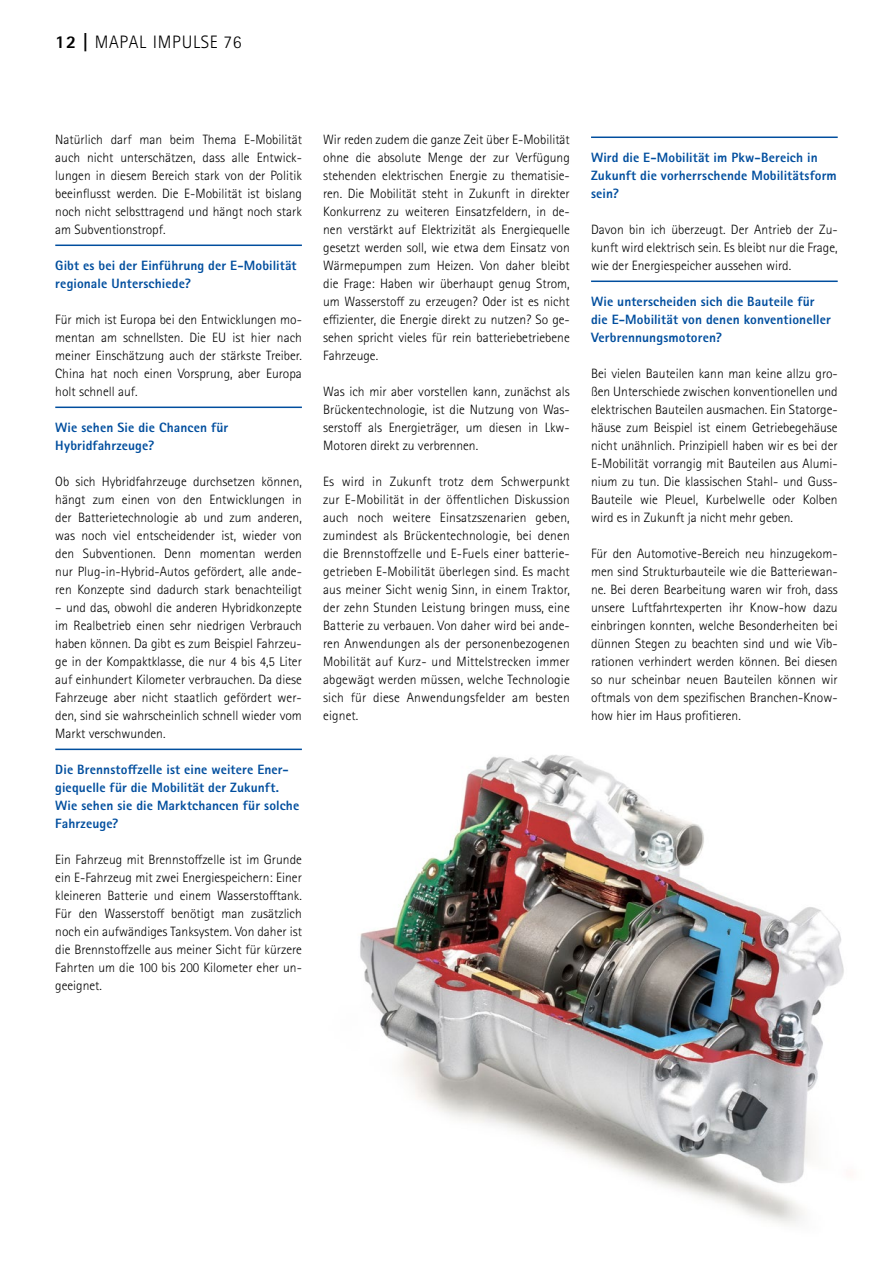
<style>
.page{position:relative;width:893px;height:1263px;background:#fff}
.page>*{position:absolute;margin:0;border:0;box-sizing:border-box;transform-origin:0 0}
.t1{font:300 18px "Rotis Sans Serif W1 G";letter-spacing:.04em;color:#000}
.t2{font:300 13.5px/18px "Rotis Sans Serif W1 G";color:#000;text-align:justify}
.t3{font:800 13.5px/18px "Rotis Sans Serif W1 G";letter-spacing:.01em;color:#004e9e}
.s1{font-weight:800}
</style>
<div class="page">
<img style="left:360px;top:754px;width:484px;height:471px">
<hr style="left:55px;top:245px;width:247px;height:1px;background:#004e9e">
<hr style="left:55px;top:407px;width:247px;height:1px;background:#004e9e">
<hr style="left:55px;top:749px;width:247px;height:1px;background:#004e9e">
<hr style="left:591px;top:137px;width:247px;height:1px;background:#004e9e">
<hr style="left:591px;top:281px;width:247px;height:1px;background:#004e9e">
<h1 class="t1" style="left:55px;top:32px;width:188px"><span class="s1">12 |</span> MAPAL IMPULSE 76</h1>
<p class="t2" style="left:55px;top:131px;width:248px">Natürlich darf man beim Thema E-Mobilität auch nicht unterschätzen, dass alle Entwick&shy;lungen in diesem Bereich stark von der Politik beeinflusst werden. Die E-Mobilität ist bislang noch nicht selbsttragend und hängt noch stark am Subventionstropf.</p>
<p class="t3" style="left:55px;top:256px;width:243px">Gibt es bei der Einführung der E-Mobilität regionale Unterschiede?</p>
<p class="t2" style="left:55px;top:311px;width:248px">Für mich ist Europa bei den Entwicklungen mo&shy;mentan am schnellsten. Die EU ist hier nach meiner Einschätzung auch der stärkste Treiber.<br>China hat noch einen Vorsprung, aber Europa holt schnell auf.</p>
<p class="t3" style="left:55px;top:418px;width:175px">Wie sehen Sie die Chancen für<br>Hybridfahrzeuge?</p>
<p class="t2" style="left:55px;top:473px;width:248px">Ob sich Hybridfahrzeuge durchsetzen können, hängt zum einen von den Entwicklungen in der Batterietechnologie ab und zum anderen, was noch viel entscheidender ist, wieder von den Subventionen. Denn momentan werden nur Plug-in-Hybrid-Autos gefördert, alle ande&shy;ren Konzepte sind dadurch stark benachteiligt</p>
<p class="t2" style="left:55px;top:599px;width:248px">– und das, obwohl die anderen Hybridkonzepte im Realbetrieb einen sehr niedrigen Verbrauch haben können. Da gibt es zum Beispiel Fahrzeu&shy;ge in der Kompaktklasse, die nur 4 bis 4,5 Liter auf einhundert Kilometer verbrauchen. Da diese Fahrzeuge aber nicht staatlich gefördert wer&shy;den, sind sie wahrscheinlich schnell wieder vom Markt verschwunden.</p>
<p class="t3" style="left:55px;top:760px;width:246px">Die Brennstoffzelle ist eine weitere Ener&shy;giequelle für die Mobilität der Zukunft.<br>Wie sehen sie die Marktchancen für solche Fahrzeuge?</p>
<p class="t2" style="left:55px;top:851px;width:248px">Ein Fahrzeug mit Brennstoffzelle ist im Grunde ein E-Fahrzeug mit zwei Energiespeichern: Einer kleineren Batterie und einem Wasserstofftank.<br>Für den Wasserstoff benötigt man zusätzlich noch ein aufwändiges Tanksystem. Von daher ist die Brennstoffzelle aus meiner Sicht für kürzere Fahrten um die 100 bis 200 Kilometer eher un&shy;geeignet.</p>
<p class="t2" style="left:323px;top:131px;width:248px">Wir reden zudem die ganze Zeit über E-Mobilität ohne die absolute Menge der zur Verfügung stehenden elektrischen Energie zu thematisie&shy;ren. Die Mobilität steht in Zukunft in direkter Konkurrenz zu weiteren Einsatzfeldern, in de&shy;nen verstärkt auf Elektrizität als Energiequelle gesetzt werden soll, wie etwa dem Einsatz von Wärmepumpen zum Heizen. Von daher bleibt die Frage: Haben wir überhaupt genug Strom, um Wasserstoff zu erzeugen? Oder ist es nicht effizienter, die Energie direkt zu nutzen? So ge&shy;sehen spricht vieles für rein batteriebetriebene Fahrzeuge.</p>
<p class="t2" style="left:323px;top:383px;width:248px">Was ich mir aber vorstellen kann, zunächst als Brückentechnologie, ist die Nutzung von Was&shy;serstoff als Energieträger, um diesen in Lkw-Motoren direkt zu verbrennen.</p>
<p class="t2" style="left:323px;top:473px;width:248px">Es wird in Zukunft trotz dem Schwerpunkt zur E-Mobilität in der öffentlichen Diskussion auch noch weitere Einsatzszenarien geben, zumindest als Brückentechnologie, bei denen die Brennstoffzelle und E-Fuels einer batterie&shy;getrieben E-Mobilität überlegen sind. Es macht aus meiner Sicht wenig Sinn, in einem Traktor, der zehn Stunden Leistung bringen muss, eine Batterie zu verbauen. Von daher wird bei ande&shy;ren Anwendungen als der personenbezogenen Mobilität auf Kurz- und Mittelstrecken immer abgewägt werden müssen, welche Technologie sich für diese Anwendungsfelder am besten eignet.</p>
<p class="t3" style="left:591px;top:148px;width:247px">Wird die E-Mobilität im Pkw-Bereich in<br>Zukunft die vorherrschende Mobilitätsform sein?</p>
<p class="t2" style="left:591px;top:221px;width:248px">Davon bin ich überzeugt. Der Antrieb der Zu&shy;kunft wird elektrisch sein. Es bleibt nur die Frage, wie der Energiespeicher aussehen wird.</p>
<p class="t3" style="left:591px;top:292px;width:241px">Wie unterscheiden sich die Bauteile für die E-Mobilität von denen konventioneller<br>Verbrennungsmotoren?</p>
<p class="t2" style="left:591px;top:365px;width:248px">Bei vielen Bauteilen kann man keine allzu gro&shy;ßen Unterschiede zwischen konventionellen und elektrischen Bauteilen ausmachen. Ein Statorge&shy;häuse zum Beispiel ist einem Getriebegehäuse nicht unähnlich. Prinzipiell haben wir es bei der E-Mobilität vorrangig mit Bauteilen aus Alumi&shy;nium zu tun. Die klassischen Stahl- und Guss-Bauteile wie Pleuel, Kurbelwelle oder Kolben wird es in Zukunft ja nicht mehr geben.</p>
<p class="t2" style="left:591px;top:545px;width:248px">Für den Automotive-Bereich neu hinzugekom&shy;men sind Strukturbauteile wie die Batteriewan&shy;ne. Bei deren Bearbeitung waren wir froh, dass unsere Luftfahrtexperten ihr Know-how dazu einbringen konnten, welche Besonderheiten bei dünnen Stegen zu beachten sind und wie Vib&shy;rationen verhindert werden können. Bei diesen so nur scheinbar neuen Bauteilen können wir oftmals von dem spezifischen Branchen-Know&shy;how hier im Haus profitieren.</p>
</div>
